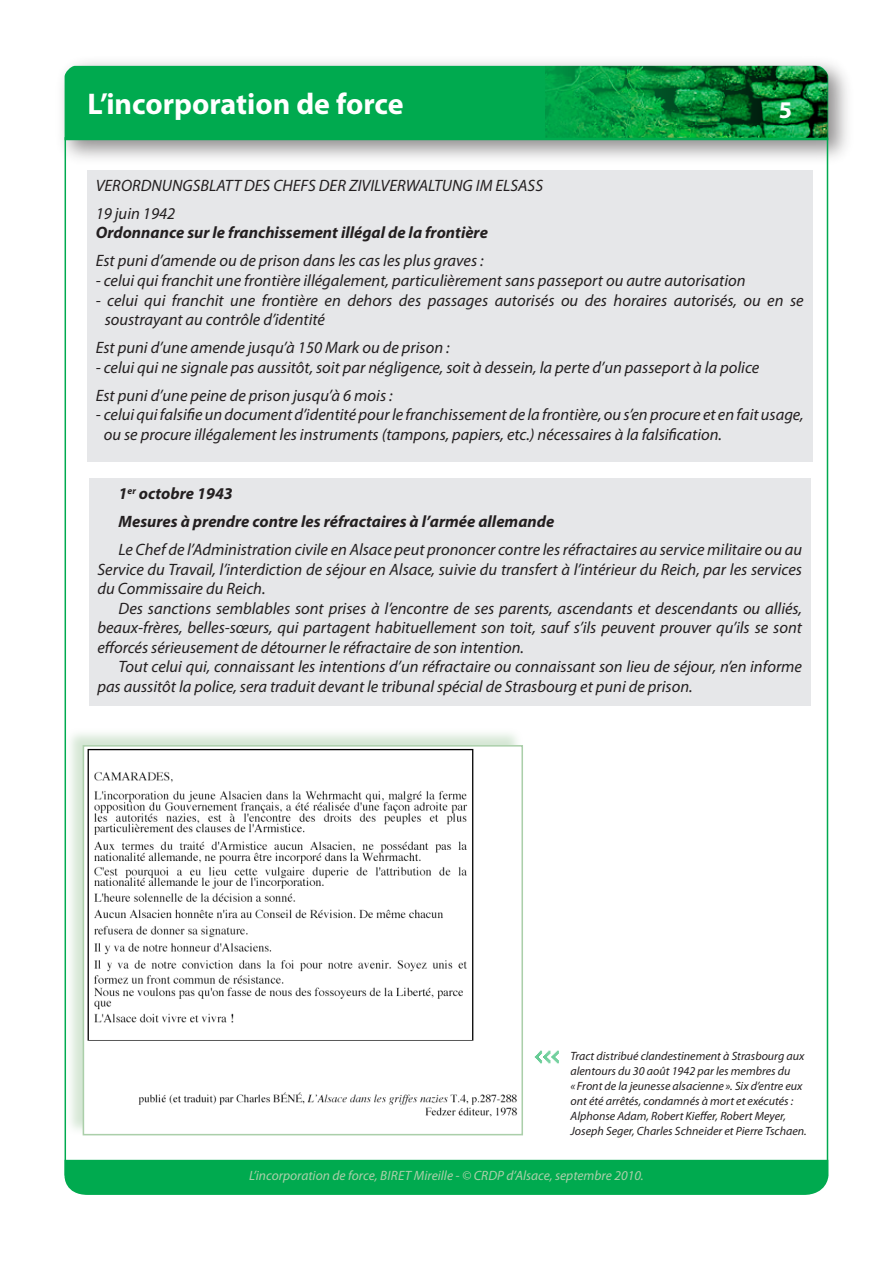
<style>
.page{position:relative;width:893px;height:1263px;background:#fff}
.page>*{position:absolute;margin:0;border:0;box-sizing:border-box;transform-origin:0 0}
.t1{font:700 30px "Myriad Pro";color:#fff}
.t2{font:700 24px "Myriad Pro";color:#fff}
.paragraphe_normal{font:italic 16.5px/19.5px "Myriad Pro";color:#231f20}
.paragraphe_normal-2{font:italic 700 16.5px "Myriad Pro";color:#231f20}
.t3{font:italic 13.5px "Myriad Pro";color:#abcfaa}
.paragraphe_normal-3{font:italic 12px/15px "Myriad Pro";color:#231f20}
</style>
<div class="page">
<img style="left:62px;top:62px;width:786px;height:111px">
<div style="left:65px;top:66px;width:763px;height:74px;background:#00aa4f"></div>
<hr style="left:65px;top:137px;width:1px;height:1038px;background:#00aa4f">
<hr style="left:827px;top:138px;width:1px;height:1038px;background:#00aa4f">
<div style="left:65px;top:1160px;width:763px;height:35px;background:#00aa4f"></div>
<img style="left:546px;top:66px;width:281px;height:72px">
<div style="left:87px;top:170px;width:725px;height:291px;background:#e6e7e9"></div>
<div style="left:89px;top:478px;width:721px;height:227px;background:#e6e7e9"></div>
<div style="left:65px;top:727px;width:458px;height:408px;background:#abcfaa;opacity:.5"></div>
<div style="left:83px;top:746px;width:439px;height:389px;background:#fff"></div>
<img style="left:87px;top:748px;width:431px;height:369px">
<div style="left:83px;top:745px;width:440px;height:390px;border:2px solid #abcfaa"></div>
<svg style="left:535px;top:1051px;width:24px;height:12px"></svg>
<h1 class="t1" style="left:87px;top:84px;width:318px">L’incorporation de force</h1>
<h2 class="t2" style="left:779px;top:94px;width:15px">5</h2>
<p class="paragraphe_normal" style="left:96px;top:175px;width:449px">VERORDNUNGSBLATT DES CHEFS DER ZIVILVERWALTUNG IM ELSASS</p>
<p class="paragraphe_normal" style="left:96px;top:203px;width:81px">19 juin 1942</p>
<p class="paragraphe_normal-2" style="left:96px;top:222px;width:394px">Ordonnance sur le franchissement illégal de la frontière</p>
<p class="paragraphe_normal" style="left:96px;top:251px;width:389px">Est puni d’amende ou de prison dans les cas les plus graves :</p>
<p class="paragraphe_normal" style="left:96px;top:270px;width:651px">- celui qui franchit une frontière illégalement, particulièrement sans passeport ou autre autorisation</p>
<p class="paragraphe_normal" style="left:105px;top:290px;width:700px;text-indent:-9px">- celui qui franchit une frontière en dehors des passages autorisés ou des horaires autorisés, ou en se soustrayant au contrôle d’identité</p>
<p class="paragraphe_normal" style="left:96px;top:337px;width:356px">Est puni d’une amende jusqu’à 150 Mark ou de prison :</p>
<p class="paragraphe_normal" style="left:96px;top:357px;width:665px">- celui qui ne signale pas aussitôt, soit par négligence, soit à dessein, la perte d’un passeport à la police</p>
<p class="paragraphe_normal" style="left:96px;top:385px;width:298px">Est puni d’une peine de prison jusqu’à 6 mois :</p>
<p class="paragraphe_normal" style="left:104px;top:404px;width:701px;text-indent:-8px">- celui qui falsifie un document d’identité pour le franchissement de la frontière, ou s’en procure et en fait usage, ou se procure illégalement les instruments (tampons, papiers, etc.) nécessaires à la falsification.</p>
<p class="paragraphe_normal-2" style="left:119px;top:483px;width:116px">1<sup>er</sup> octobre 1943</p>
<p class="paragraphe_normal-2" style="left:119px;top:511px;width:437px">Mesures à prendre contre les réfractaires à l’armée allemande</p>
<p class="paragraphe_normal" style="left:97px;top:540px;width:706px;text-align:justify;text-indent:21px">Le Chef de l’Administration civile en Alsace peut prononcer contre les réfractaires au service militaire ou au Service du Travail, l’interdiction de séjour en Alsace, suivie du transfert à l’intérieur du Reich, par les services du Commissaire du Reich.</p>
<p class="paragraphe_normal" style="left:97px;top:598px;width:706px;text-align:justify;text-indent:21px">Des sanctions semblables sont prises à l’encontre de ses parents, ascendants et descendants ou alliés, beaux-frères, belles-sœurs, qui partagent habituellement son toit, sauf s’ils peuvent prouver qu’ils se sont efforcés sérieusement de détourner le réfractaire de son intention.</p>
<p class="paragraphe_normal" style="left:97px;top:657px;width:706px;text-indent:21px">Tout celui qui, connaissant les intentions d’un réfractaire ou connaissant son lieu de séjour, n’en informe pas aussitôt la police, sera traduit devant le tribunal spécial de Strasbourg et puni de prison.</p>
<p class="paragraphe_normal-3" style="left:570px;top:1048px;width:238px">Tract distribué clandestinement à Strasbourg aux alentours du 30 août 1942 par les membres du<br>« Front de la jeunesse alsacienne ». Six d’entre eux ont été arrêtés, condamnés à mort et exécutés :<br>Alphonse Adam, Robert Kieffer, Robert Meyer, Joseph Seger, Charles Schneider et Pierre Tschaen.</p>
<p class="t3" style="left:249px;top:1167px;width:396px">L’incorporation de force, BIRET Mireille - © CRDP d’Alsace, septembre 2010.</p>
</div>
